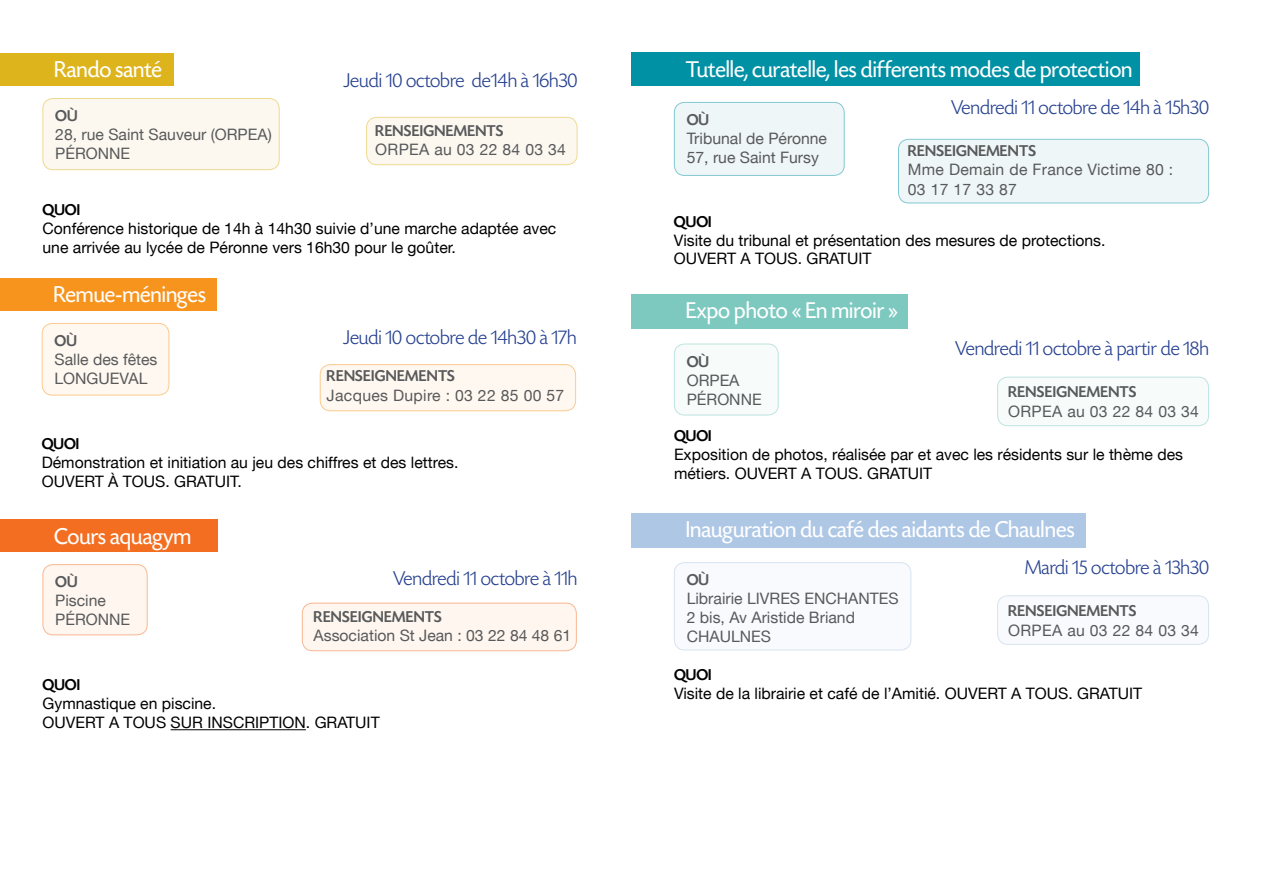
<style>
.page{position:relative;width:1263px;height:893px;background:#fff}
.page>*{position:absolute;margin:0;border:0;box-sizing:border-box;transform-origin:0 0}
.t1{font:24px "Today SHOP";color:#fff}
.t2{font:300 21px "Today SHOP";color:#25408f}
.t3{font:500 16.5px "Today SHOP";letter-spacing:.02em;color:#58595b}
.t4{font:500 16.5px "Today SHOP";color:#000}
.t5{font:15.75px/18.9px "Helvetica Neue LT";color:#000}
.t6{font:15.75px "Helvetica Neue LT";color:#58595b}
.t7{font:15.75px "Helvetica Neue LT";letter-spacing:.02em;color:#58595b}
</style>
<div class="page">
<div style="left:0;top:53px;width:173px;height:33px;background:#deb41c"></div>
<div style="left:43px;top:98px;width:236px;height:72px;background:#fcf8f0;border-radius:10px"></div>
<div style="left:43px;top:98px;width:237px;height:72px;border:1px solid #deb41c;border-radius:10px"></div>
<div style="left:367px;top:117px;width:210px;height:48px;background:#fcf8f0;border-radius:10px"></div>
<div style="left:366px;top:117px;width:211px;height:48px;border:1px solid #deb41c;border-radius:10px"></div>
<hr style="left:171px;top:729px;width:135px;height:1px;background:#000">
<div style="left:0;top:278px;width:217px;height:32px;background:#f7941e"></div>
<div style="left:0;top:519px;width:218px;height:33px;background:#f36e21"></div>
<div style="left:42px;top:323px;width:127px;height:72px;background:#fff8f0;border-radius:10px"></div>
<div style="left:42px;top:323px;width:127px;height:72px;border:1px solid #f7941e;border-radius:10px"></div>
<div style="left:43px;top:565px;width:104px;height:70px;background:#fef6ef;border-radius:10px"></div>
<div style="left:43px;top:564px;width:105px;height:71px;border:1px solid #f36e21;border-radius:10px"></div>
<div style="left:320px;top:365px;width:256px;height:46px;background:#fff8f0;border-radius:10px"></div>
<div style="left:320px;top:364px;width:256px;height:47px;border:1px solid #f7941e;border-radius:10px"></div>
<div style="left:302px;top:603px;width:274px;height:48px;background:#fef6ef;border-radius:10px"></div>
<div style="left:302px;top:603px;width:275px;height:48px;border:1px solid #f36e21;border-radius:10px"></div>
<div style="left:631px;top:53px;width:509px;height:33px;background:#0091a5"></div>
<div style="left:631px;top:294px;width:277px;height:35px;background:#7dc9c0"></div>
<div style="left:631px;top:513px;width:455px;height:34px;background:#aec7e5"></div>
<div style="left:674px;top:102px;width:170px;height:73px;background:#eff6f7;border-radius:10px"></div>
<div style="left:674px;top:102px;width:170px;height:74px;border:1px solid #0091a5;border-radius:10px"></div>
<div style="left:674px;top:344px;width:104px;height:71px;background:#f7fbfa;border-radius:10px"></div>
<div style="left:674px;top:344px;width:105px;height:71px;border:1px solid #7dc9c0;border-radius:10px"></div>
<div style="left:674px;top:563px;width:237px;height:87px;background:#f4f6fb;border-radius:10px"></div>
<div style="left:674px;top:562px;width:237px;height:88px;border:1px solid #aec7e5;border-radius:10px"></div>
<div style="left:898px;top:139px;width:310px;height:64px;background:#eff6f7;border-radius:10px"></div>
<div style="left:898px;top:139px;width:311px;height:64px;border:1px solid #0091a5;border-radius:10px"></div>
<div style="left:997px;top:377px;width:211px;height:49px;background:#f7fbfa;border-radius:10px"></div>
<div style="left:997px;top:377px;width:212px;height:49px;border:1px solid #7dc9c0;border-radius:10px"></div>
<div style="left:997px;top:596px;width:211px;height:48px;background:#f4f6fb;border-radius:10px"></div>
<div style="left:997px;top:595px;width:212px;height:50px;border:1px solid #aec7e5;border-radius:10px"></div>
<p class="t1" style="left:54px;top:57px;width:109px">Rando santé</p>
<p class="t3" style="left:55px;top:107px;width:24px">OÙ</p>
<p class="t6" style="left:55px;top:125px;width:218px">28, rue Saint Sauveur (ORPEA)</p>
<p class="t6" style="left:55px;top:144px;width:76px">PÉRONNE</p>
<p class="t2" style="left:343px;top:69px;width:236px">Jeudi 10 octobre de14h à 16h30</p>
<p class="t3" style="left:375px;top:122px;width:130px">RENSEIGNEMENTS</p>
<p class="t7" style="left:375px;top:140px;width:192px">ORPEA au 03 22 84 03 34</p>
<p class="t4" style="left:43px;top:201px;width:39px">QUOI</p>
<p class="t5" style="left:43px;top:219px;width:515px">Conférence historique de 14h à 14h30 suivie d’une marche adaptée avec une arrivée au lycée de Péronne vers 16h30 pour le goûter.</p>
<p class="t1" style="left:53px;top:282px;width:154px">Remue-méninges</p>
<p class="t3" style="left:55px;top:332px;width:24px">OÙ</p>
<p class="t6" style="left:55px;top:350px;width:104px">Salle des fêtes</p>
<p class="t6" style="left:55px;top:369px;width:94px">LONGUEVAL</p>
<p class="t2" style="left:343px;top:326px;width:235px">Jeudi 10 octobre de 14h30 à 17h</p>
<p class="t3" style="left:327px;top:367px;width:130px">RENSEIGNEMENTS</p>
<p class="t7" style="left:327px;top:386px;width:239px">Jacques Dupire : 03 22 85 00 57</p>
<p class="t4" style="left:42px;top:435px;width:39px">QUOI</p>
<p class="t5" style="left:42px;top:453px;width:418px">Démonstration et initiation au jeu des chiffres et des lettres.</p>
<p class="t5" style="left:42px;top:472px;width:202px">OUVERT À TOUS. GRATUIT.</p>
<p class="t1" style="left:54px;top:523px;width:139px">Cours aquagym</p>
<p class="t3" style="left:55px;top:574px;width:24px">OÙ</p>
<p class="t6" style="left:55px;top:591px;width:52px">Piscine</p>
<p class="t6" style="left:55px;top:610px;width:76px">PÉRONNE</p>
<p class="t2" style="left:393px;top:567px;width:186px">Vendredi 11 octobre à 11h</p>
<p class="t3" style="left:314px;top:608px;width:130px">RENSEIGNEMENTS</p>
<p class="t6" style="left:314px;top:626px;width:259px">Association St Jean : 03 22 84 48 61</p>
<p class="t4" style="left:43px;top:676px;width:39px">QUOI</p>
<p class="t5" style="left:43px;top:694px;width:175px">Gymnastique en piscine.</p>
<p class="t5" style="left:43px;top:713px;width:339px">OUVERT A TOUS SUR INSCRIPTION. GRATUIT</p>
<p class="t1" style="left:686px;top:57px;width:448px">Tutelle, curatelle, les differents modes de protection</p>
<p class="t3" style="left:687px;top:111px;width:24px">OÙ</p>
<p class="t6" style="left:687px;top:129px;width:142px">Tribunal de Péronne</p>
<p class="t6" style="left:687px;top:148px;width:134px">57, rue Saint Fursy</p>
<p class="t2" style="left:951px;top:96px;width:259px">Vendredi 11 octobre de 14h à 15h30</p>
<p class="t3" style="left:908px;top:142px;width:130px">RENSEIGNEMENTS</p>
<p class="t7" style="left:908px;top:160px;width:267px">Mme Demain de France Victime 80 :</p>
<p class="t6" style="left:908px;top:180px;width:111px">03 17 17 33 87</p>
<p class="t4" style="left:674px;top:213px;width:39px">QUOI</p>
<p class="t5" style="left:674px;top:230px;width:433px">Visite du tribunal et présentation des mesures de protections.</p>
<p class="t5" style="left:674px;top:249px;width:199px">OUVERT A TOUS. GRATUIT</p>
<p class="t1" style="left:686px;top:298px;width:214px">Expo photo « En miroir »</p>
<p class="t3" style="left:687px;top:353px;width:24px">OÙ</p>
<p class="t6" style="left:687px;top:371px;width:54px">ORPEA</p>
<p class="t6" style="left:687px;top:390px;width:76px">PÉRONNE</p>
<p class="t2" style="left:955px;top:338px;width:255px">Vendredi 11 octobre à partir de 18h</p>
<p class="t3" style="left:1008px;top:383px;width:130px">RENSEIGNEMENTS</p>
<p class="t7" style="left:1008px;top:402px;width:192px">ORPEA au 03 22 84 03 34</p>
<p class="t4" style="left:674px;top:428px;width:39px">QUOI</p>
<p class="t5" style="left:674px;top:445px;width:511px">Exposition de photos, réalisée par et avec les résidents sur le thème des métiers. OUVERT A TOUS. GRATUIT</p>
<p class="t1" style="left:686px;top:517px;width:390px">Inauguration du café des aidants de Chaulnes</p>
<p class="t3" style="left:687px;top:572px;width:24px">OÙ</p>
<p class="t6" style="left:687px;top:589px;width:214px">Librairie LIVRES ENCHANTES</p>
<p class="t6" style="left:687px;top:608px;width:170px">2 bis, Av Aristide Briand</p>
<p class="t6" style="left:687px;top:627px;width:86px">CHAULNES</p>
<p class="t2" style="left:1025px;top:556px;width:185px">Mardi 15 octobre à 13h30</p>
<p class="t3" style="left:1008px;top:602px;width:130px">RENSEIGNEMENTS</p>
<p class="t7" style="left:1008px;top:620px;width:192px">ORPEA au 03 22 84 03 34</p>
<p class="t4" style="left:674px;top:666px;width:39px">QUOI</p>
<p class="t5" style="left:674px;top:684px;width:470px">Visite de la librairie et café de l’Amitié. OUVERT A TOUS. GRATUIT</p>
</div>
